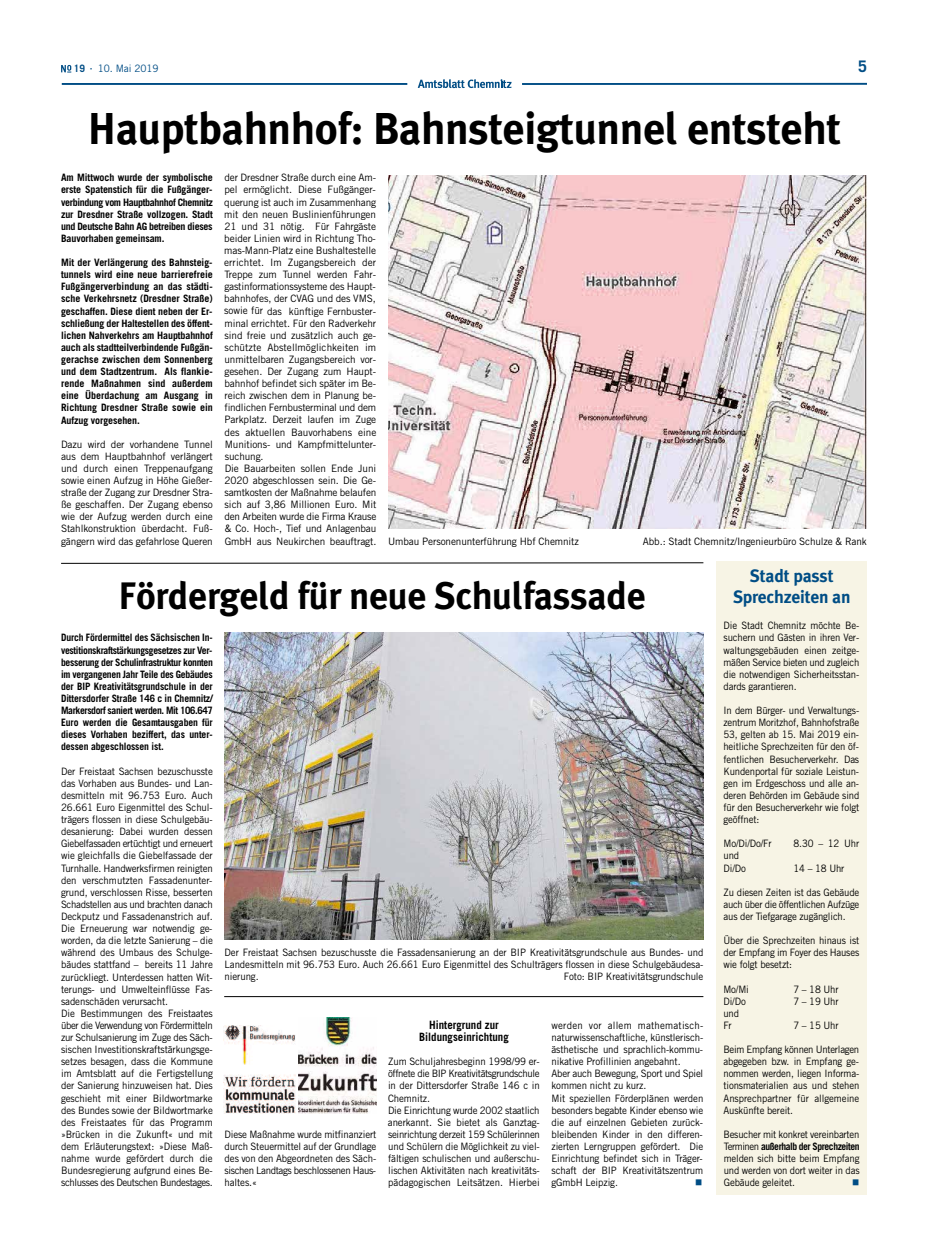
<style>
.page{position:relative;width:928px;height:1255px;background:#fff}
.page>*{position:absolute;margin:0;border:0;box-sizing:border-box;transform-origin:0 0}
.t1{font:700 44.62px "Meta Plus";letter-spacing:-.01em;color:#000}
.t2{font:700 38.25px "Meta Plus";letter-spacing:-.01em;color:#000}
.t3{font:700 17.88px/21.4px "Meta Plus";letter-spacing:-.01em;color:#004d85;text-align:center}
.t4{font:700 15.88px "Trade Gothic LT Std";color:#004d85}
.t5{font:700 11.5px/12.1px "Trade Gothic LT Std";color:#000;text-align:center;scale:.95 1}
.t6{font:10.25px/12.1px "Trade Gothic LT Std";letter-spacing:-.01em;color:#000;scale:.95 1}
.t7{font:10.25px/12.1px "Trade Gothic LT Std";letter-spacing:-.01em;color:#000;text-align:justify}
.t8{font:10.25px/12.1px "Trade Gothic LT Std";letter-spacing:-.01em;color:#000;text-align:justify;scale:.94 1}
.t9{font:700 10.25px/12.1px "Trade Gothic LT Std";letter-spacing:-.01em;color:#000;text-align:justify}
.t10{font:700 10.25px/12.1px "Trade Gothic LT Std";letter-spacing:-.01em;color:#000;scale:.95 1}
.t11{font:10.25px "Trade Gothic LT Std";letter-spacing:-.01em;color:#004d85}
.t12{font:700 10.25px "Trade Gothic LT Std";color:#004d85}
.t13{font:10.25px "Wingdings";color:#004d85;scale:.95 1}
.s1{font-weight:700}
</style>
<div class="page">
<svg style="left:61px;top:65px;width:10px;height:8px"></svg>
<hr style="left:62px;top:83px;width:345px;height:2px;background:#004d85">
<hr style="left:522px;top:83px;width:344px;height:2px;background:#004d85">
<svg style="left:417px;top:79px;width:94px;height:9px"></svg>
<img style="left:224px;top:632px;width:479px;height:307px">
<img style="left:223px;top:1025px;width:72px;height:88px">
<img style="left:299px;top:1017px;width:77px;height:96px">
<img style="left:388px;top:175px;width:478px;height:353px">
<svg style="left:61px;top:562px;width:642px;height:1px"></svg>
<hr style="left:224px;top:996px;width:479px;height:1px;background:#000">
<div style="left:715px;top:561px;width:151px;height:633px;background:#f7f4e5"></div>
<p class="t12" style="left:74px;top:62px;width:13px">19</p>
<p class="t11" style="left:98px;top:62px;width:62px">10. Mai 2019</p>
<h3 class="t4" style="left:857px;top:57px;width:10px">5</h3>
<h1 class="t1" style="left:88px;top:103px;width:754px">Hauptbahnhof: Bahnsteigtunnel entsteht</h1>
<p class="t9" style="left:61px;top:171px;width:153px">Am Mittwoch wurde der symbolische erste Spatenstich für die Fußgänger&shy;verbindung vom Hauptbahnhof Chemnitz zur Dresdner Straße vollzogen. Stadt und Deutsche Bahn AG betreiben dieses Bauvorhaben gemeinsam.</p>
<p class="t9" style="left:61px;top:256px;width:153px">Mit der Verlängerung des Bahnsteig&shy;tunnels wird eine neue barrierefreie Fußgängerverbindung an das städti&shy;sche Verkehrsnetz (Dresdner Straße) geschaffen. Diese dient neben der Er&shy;schließung der Haltestellen des öffent&shy;lichen Nahverkehrs am Hauptbahnhof auch als stadtteilverbindende Fußgän&shy;gerachse zwischen dem Sonnenberg und dem Stadtzentrum. Als flankie&shy;rende Maßnahmen sind außerdem eine Überdachung am Ausgang in Richtung Dresdner Straße sowie ein Aufzug vorgesehen.</p>
<p class="t7" style="left:61px;top:438px;width:153px">Dazu wird der vorhandene Tunnel aus dem Hauptbahnhof verlängert und durch einen Treppenaufgang sowie einen Aufzug in Höhe Gießer&shy;straße der Zugang zur Dresdner Stra&shy;ße geschaffen. Der Zugang ebenso wie der Aufzug werden durch eine Stahlkonstruktion überdacht. Fuß&shy;gängern wird das gefahrlose Queren</p>
<p class="t7" style="left:224px;top:171px;width:154px;text-align:left">der Dresdner Straße durch eine Am&shy;pel ermöglicht. Diese Fußgänger&shy;querung ist auch im Zusammenhang mit den neuen Buslinienführungen 21 und 31 nötig. Für Fahrgäste beider Linien wird in Richtung Tho&shy;mas-Mann-Platz eine Bushaltestelle errichtet. Im Zugangsbereich der Treppe zum Tunnel werden Fahr&shy;gastinformationssysteme des Haupt&shy;bahnhofes, der CVAG und des VMS, sowie für das künftige Fernbuster&shy;minal errichtet. Für den Radverkehr sind freie und zusätzlich auch ge&shy;schützte Abstellmöglichkeiten im unmittelbaren Zugangsbereich vor&shy;gesehen. Der Zugang zum Haupt&shy;bahnhof befindet sich später im Be&shy;reich zwischen dem in Planung be&shy;findlichen Fernbusterminal und dem Parkplatz. Derzeit laufen im Zuge des aktuellen Bauvorhabens eine Munitions- und Kampfmittelunter&shy;suchung.<br>Die Bauarbeiten sollen Ende Juni 2020 abgeschlossen sein. Die Ge&shy;samtkosten der Maßnahme belaufen sich auf 3,86 Millionen Euro. Mit den Arbeiten wurde die Firma Krause &amp; Co. Hoch-, Tief und Anlagenbau GmbH aus Neukirchen beauftragt.</p>
<p class="t7" style="left:388px;top:534px;width:192px">Umbau Personenunterführung Hbf Chemnitz</p>
<p class="t7" style="left:642px;top:534px;width:225px">Abb.: Stadt Chemnitz/Ingenieurbüro Schulze &amp; Rank</p>
<h2 class="t2" style="left:119px;top:573px;width:528px">Fördergeld für neue Schulfassade</h2>
<p class="t10" style="left:61px;top:631px;width:162px">Durch Fördermittel des Sächsischen In&shy;vestitionskraftstärkungsgesetzes zur Ver&shy;besserung der Schulinfrastruktur konnten im vergangenen Jahr Teile des Gebäudes der BIP Kreativitätsgrundschule in der Dittersdorfer Straße 146 c in Chemnitz/ Markersdorf saniert werden. Mit 106.647<br>Euro werden die Gesamtausgaben für dieses Vorhaben beziffert, das unter&shy;dessen abgeschlossen ist.</p>
<p class="t6" style="left:61px;top:764px;width:161px">Der Freistaat Sachsen bezuschusste das Vorhaben aus Bundes- und Lan&shy;desmitteln mit 96.753 Euro. Auch 26.661 Euro Eigenmittel des Schul&shy;trägers flossen in diese Schulgebäu&shy;desanierung: Dabei wurden dessen Giebelfassaden ertüchtigt und erneuert wie gleichfalls die Giebelfassade der Turnhalle. Handwerksfirmen reinigten den verschmutzten Fassadenunter&shy;grund, verschlossen Risse, besserten Schadstellen aus und brachten danach Deckputz und Fassadenanstrich auf.<br>Die Erneuerung war notwendig ge&shy;worden, da die letzte Sanierung – die während des Umbaus des Schulge&shy;bäudes stattfand – bereits 11 Jahre zurückliegt. Unterdessen hatten Wit&shy;terungs- und Umwelteinflüsse Fas&shy;sadenschäden verursacht.<br>Die Bestimmungen des Freistaates über die Verwendung von Fördermitteln zur Schulsanierung im Zuge des Säch&shy;sischen Investitionskraftstärkungsge&shy;setzes besagen, dass die Kommune im Amtsblatt auf die Fertigstellung der Sanierung hinzuweisen hat. Dies geschieht mit einer Bildwortmarke des Bundes sowie der Bildwortmarke des Freistaates für das Programm »Brücken in die Zukunft« und mit dem Erläuterungstext: »Diese Maß&shy;nahme wurde gefördert durch die Bundesregierung aufgrund eines Be&shy;schlusses des Deutschen Bundestages.</p>
<p class="t6" style="left:224px;top:946px;width:505px;text-align:justify">Der Freistaat Sachsen bezuschusste die Fassadensanierung an der BIP Kreativitätsgrundschule aus Bundes- und Landesmitteln mit 96.753 Euro. Auch 26.661 Euro Eigenmittel des Schulträgers flossen in diese Schulgebäudesa&shy;nierung.</p>
<p class="t6" style="left:563px;top:970px;width:148px">Foto: BIP Kreativitätsgrundschule</p>
<p class="t6" style="left:224px;top:1127px;width:161px;text-align:justify">Diese Maßnahme wurde mitfinanziert durch Steuermittel auf der Grundlage des von den Abgeordneten des Säch&shy;sischen Landtags beschlossenen Haus&shy;haltes.«</p>
<p class="t5" style="left:419px;top:1018px;width:96px">Hintergrund zur<br>Bildungseinrichtung</p>
<p class="t6" style="left:388px;top:1055px;width:161px">Zum Schuljahresbeginn 1998/99 er&shy;öffnete die BIP Kreativitätsgrundschule in der Dittersdorfer Straße 146 c in Chemnitz.<br>Die Einrichtung wurde 2002 staatlich anerkannt. Sie bietet als Ganztag&shy;seinrichtung derzeit 159 Schülerinnen und Schülern die Möglichkeit zu viel&shy;fältigen schulischen und außerschu&shy;lischen Aktivitäten nach kreativitäts&shy;pädagogischen Leitsätzen. Hierbei</p>
<p class="t6" style="left:551px;top:1019px;width:161px">werden vor allem mathematisch&shy;naturwissenschaftliche, künstlerisch&shy;ästhetische und sprachlich-kommu&shy;nikative Profillinien angebahnt.<br>Aber auch Bewegung, Sport und Spiel kommen nicht zu kurz.<br>Mit speziellen Förderplänen werden besonders begabte Kinder ebenso wie die auf einzelnen Gebieten zurück&shy;bleibenden Kinder in den differen&shy;zierten Lerngruppen gefördert. Die Einrichtung befindet sich in Träger&shy;schaft der BIP Kreativitätszentrum gGmbH Leipzig.</p>
<p class="t13" style="left:695px;top:1176px;width:9px">■</p>
<h3 class="t3" style="left:733px;top:565px;width:119px">Stadt passt<br>Sprechzeiten an</h3>
<p class="t8" style="left:723px;top:619px;width:146px">Die Stadt Chemnitz möchte Be&shy;suchern und Gästen in ihren Ver&shy;waltungsgebäuden einen zeitge&shy;mäßen Service bieten und zugleich die notwendigen Sicherheitsstan&shy;dards garantieren.</p>
<p class="t8" style="left:723px;top:704px;width:146px">In dem Bürger- und Verwaltungs&shy;zentrum Moritzhof, Bahnhofstraße 53, gelten ab 15. Mai 2019 ein&shy;heitliche Sprechzeiten für den öf&shy;fentlichen Besucherverkehr. Das Kundenportal für soziale Leistun&shy;gen im Erdgeschoss und alle an&shy;deren Behörden im Gebäude sind für den Besucherverkehr wie folgt geöffnet:</p>
<p class="t8" style="left:723px;top:837px;width:53px">Mo/Di/Do/Fr</p>
<p class="t8" style="left:793px;top:837px;width:72px">8.30 – 12 Uhr</p>
<p class="t8" style="left:723px;top:849px;width:25px">und<br>Di/Do</p>
<p class="t8" style="left:793px;top:861px;width:56px">14 – 18 Uhr</p>
<p class="t8" style="left:723px;top:885px;width:146px">Zu diesen Zeiten ist das Gebäude auch über die öffentlichen Aufzüge aus der Tiefgarage zugänglich.</p>
<p class="t8" style="left:723px;top:934px;width:146px">Über die Sprechzeiten hinaus ist der Empfang im Foyer des Hauses wie folgt besetzt:</p>
<p class="t8" style="left:723px;top:982px;width:29px">Mo/Mi</p>
<p class="t8" style="left:793px;top:982px;width:50px">7 – 18 Uhr</p>
<p class="t8" style="left:723px;top:994px;width:25px">Di/Do</p>
<p class="t8" style="left:793px;top:994px;width:50px">7 – 19 Uhr</p>
<p class="t8" style="left:723px;top:1006px;width:18px">und<br>Fr</p>
<p class="t8" style="left:793px;top:1018px;width:50px">7 – 15 Uhr</p>
<p class="t8" style="left:723px;top:1043px;width:146px">Beim Empfang können Unterlagen abgegeben bzw. in Empfang ge&shy;nommen werden, liegen Informa&shy;tionsmaterialien aus und stehen Ansprechpartner für allgemeine Auskünfte bereit.</p>
<p class="t8" style="left:723px;top:1127px;width:146px">Besucher mit konkret vereinbarten Terminen <span class="s1">außerhalb der Sprechzeiten </span>melden sich bitte beim Empfang und werden von dort weiter in das Gebäude geleitet.</p>
<p class="t13" style="left:852px;top:1176px;width:9px">■</p>
</div>
